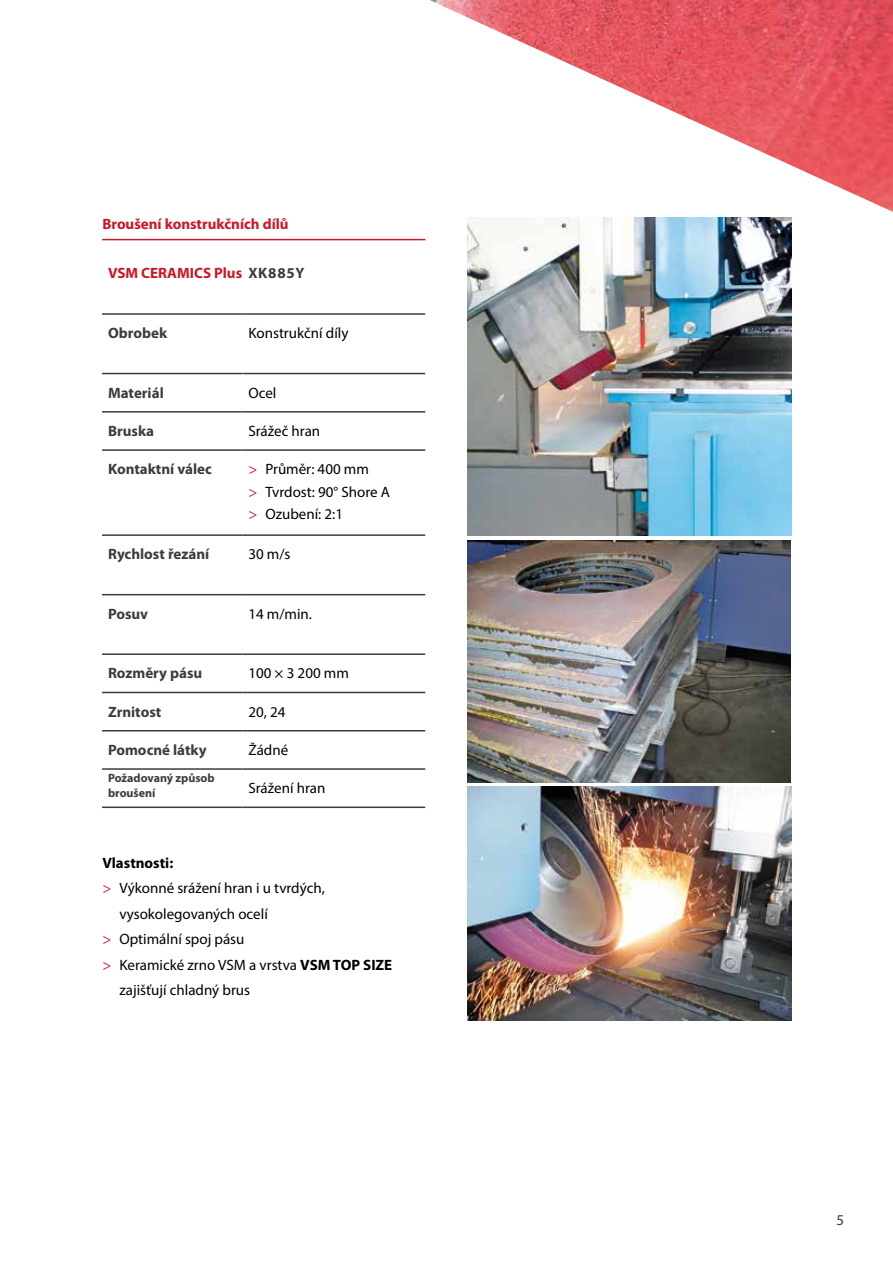
<style>
.page{position:relative;width:893px;height:1263px;background:#fff}
.page>*{position:absolute;margin:0;border:0;box-sizing:border-box;transform-origin:0 0}
.t1{font:15px/22.5px "Myriad Pro";color:#000}
.t2{font:700 15px "Myriad Pro";color:#3c3c3b}
.t3{font:700 15px "Myriad Pro";color:#ce1625}
.t4{font:700 15px "Myriad Pro";color:#000}
.t5{font:15px "Myriad Pro";color:#3c3c3b}
.t6{font:700 12px/14.4px "Myriad Pro";color:#3c3c3b}
.s1{color:#3c3c3b}
.s2{color:#ce1625}
.s3{font-weight:700}
</style>
<div class="page">
<img style="left:468px;top:218px;width:323px;height:318px">
<img style="left:468px;top:540px;width:323px;height:242px">
<img style="left:468px;top:787px;width:323px;height:233px">
<img style="left:430px;top:0;width:463px;height:212px">
<svg style="left:102px;top:372px;width:323px;height:360px"></svg>
<hr style="left:242px;top:313px;width:183px;height:2px;background:#3c3c3b">
<hr style="left:242px;top:373px;width:183px;height:1px;background:#3c3c3b">
<hr style="left:241px;top:374px;width:3px;height:37px;background:#fff">
<hr style="left:102px;top:411px;width:140px;height:2px;background:#3c3c3b">
<hr style="left:242px;top:411px;width:183px;height:2px;background:#3c3c3b">
<hr style="left:102px;top:449px;width:140px;height:2px;background:#3c3c3b">
<hr style="left:242px;top:449px;width:183px;height:2px;background:#3c3c3b">
<hr style="left:102px;top:594px;width:140px;height:1px;background:#3c3c3b">
<hr style="left:242px;top:594px;width:183px;height:1px;background:#3c3c3b">
<hr style="left:102px;top:653px;width:140px;height:2px;background:#3c3c3b">
<hr style="left:242px;top:653px;width:183px;height:2px;background:#3c3c3b">
<hr style="left:102px;top:692px;width:140px;height:1px;background:#3c3c3b">
<hr style="left:242px;top:692px;width:183px;height:1px;background:#3c3c3b">
<hr style="left:102px;top:730px;width:140px;height:1px;background:#3c3c3b">
<hr style="left:242px;top:730px;width:183px;height:1px;background:#3c3c3b">
<hr style="left:102px;top:768px;width:140px;height:2px;background:#3c3c3b">
<hr style="left:242px;top:768px;width:183px;height:2px;background:#3c3c3b">
<hr style="left:102px;top:806px;width:140px;height:2px;background:#3c3c3b">
<hr style="left:242px;top:806px;width:183px;height:2px;background:#3c3c3b">
<hr style="left:102px;top:313px;width:140px;height:2px;background:#3c3c3b">
<hr style="left:102px;top:373px;width:140px;height:1px;background:#3c3c3b">
<hr style="left:102px;top:534px;width:140px;height:2px;background:#3c3c3b">
<hr style="left:242px;top:534px;width:183px;height:2px;background:#3c3c3b">
<hr style="left:102px;top:239px;width:323px;height:1px;background:#ce1625">
<p class="t3" style="left:102px;top:214px;width:188px">Broušení konstrukčních dílů</p>
<p class="t3" style="left:108px;top:264px;width:198px">VSM CERAMICS Plus <span class="s1">XK885Y</span></p>
<p class="t2" style="left:108px;top:323px;width:61px">Obrobek</p>
<p class="t1" style="left:248px;top:321px;width:102px">Konstrukční díly</p>
<p class="t2" style="left:108px;top:383px;width:57px">Materiál</p>
<p class="t1" style="left:248px;top:381px;width:30px">Ocel</p>
<p class="t2" style="left:108px;top:421px;width:48px">Bruska</p>
<p class="t1" style="left:248px;top:419px;width:73px">Srážeč hran</p>
<p class="t2" style="left:108px;top:459px;width:105px">Kontaktní válec</p>
<p class="t1" style="left:248px;top:458px;width:143px"><span class="s2">&gt;</span> Průměr: 400 mm<br><span class="s2">&gt;</span> Tvrdost: 90° Shore A <span class="s2">&gt;</span> Ozubení: 2:1</p>
<p class="t2" style="left:108px;top:544px;width:103px">Rychlost řezání</p>
<p class="t1" style="left:248px;top:543px;width:44px">30 m/s</p>
<p class="t2" style="left:108px;top:604px;width:42px">Posuv</p>
<p class="t1" style="left:248px;top:602px;width:65px">14 m/min.</p>
<p class="t2" style="left:108px;top:663px;width:96px">Rozměry pásu</p>
<p class="t1" style="left:248px;top:662px;width:102px">100 × 3 200 mm</p>
<p class="t2" style="left:108px;top:702px;width:55px">Zrnitost</p>
<p class="t1" style="left:248px;top:700px;width:39px">20, 24</p>
<p class="t2" style="left:108px;top:740px;width:100px">Pomocné látky</p>
<p class="t1" style="left:248px;top:738px;width:41px">Žádné</p>
<p class="t6" style="left:108px;top:771px;width:108px">Požadovaný způsob broušení</p>
<p class="t1" style="left:248px;top:776px;width:79px">Srážení hran</p>
<p class="t4" style="left:102px;top:853px;width:72px">Vlastnosti:</p>
<p class="t1" style="left:102px;top:876px;width:224px"><span class="s2">&gt;</span> Výkonné srážení hran i u tvrdých,</p>
<p class="t1" style="left:119px;top:902px;width:150px">vysokolegovaných ocelí</p>
<p class="t1" style="left:102px;top:927px;width:144px"><span class="s2">&gt;</span> Optimální spoj pásu</p>
<p class="t1" style="left:102px;top:953px;width:291px"><span class="s2">&gt;</span> Keramické zrno VSM a vrstva <span class="s3">VSM TOP SIZE</span></p>
<p class="t1" style="left:119px;top:978px;width:132px">zajišťují chladný brus</p>
<p class="t5" style="left:837px;top:1210px;width:9px">5</p>
</div>
